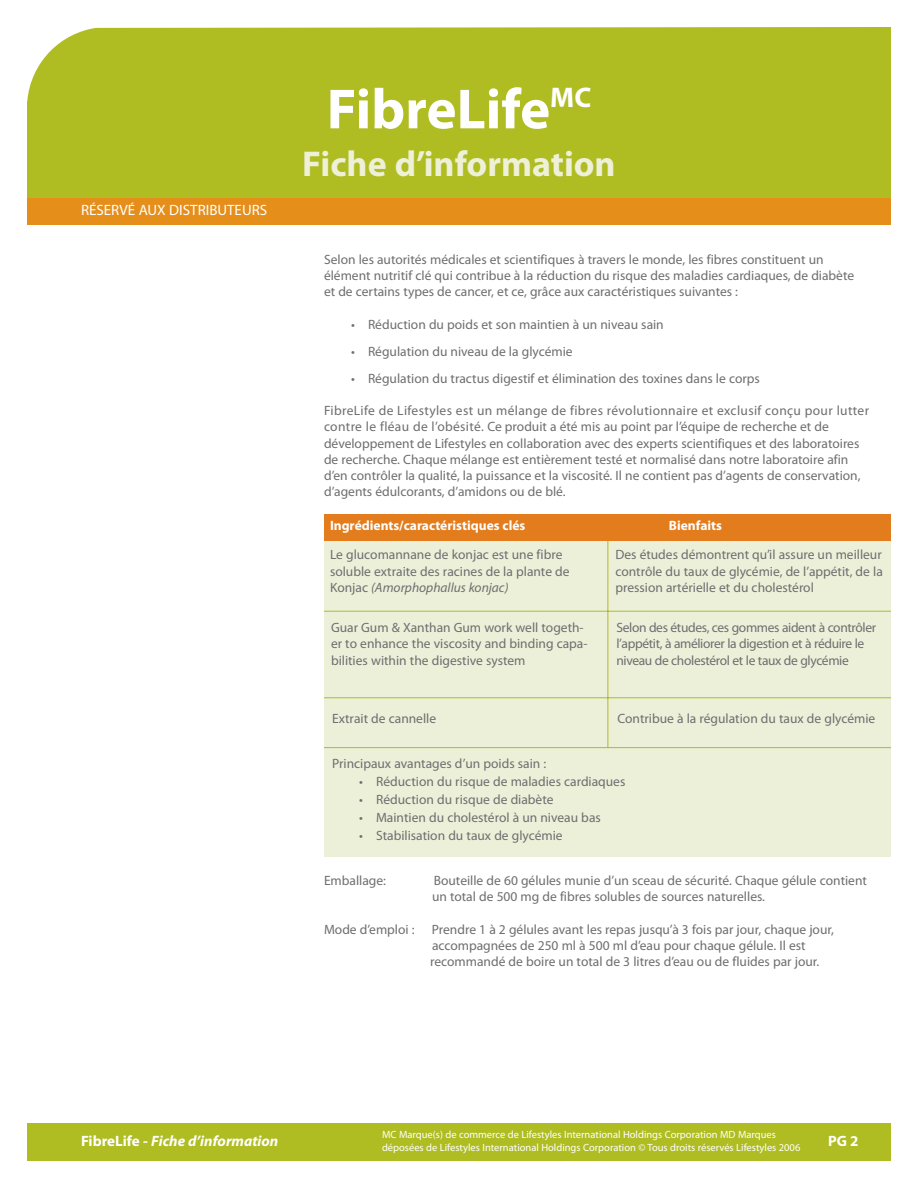
<style>
.page{position:relative;width:918px;height:1188px;background:#fff}
.page>*{position:absolute;margin:0;border:0;box-sizing:border-box;transform-origin:0 0}
.t1{font:700 57px "Myriad Pro";color:#fff}
.t2{font:700 36px "Myriad Pro";color:#eef0d8}
.t3{font:italic 700 15px "Myriad Pro";color:#fff}
.t4{font:15px "Myriad Pro";color:#fff}
.t5{font:700 15px "Myriad Pro";color:#fff}
.t6{font:13.5px/16.2px "Myriad Pro";color:#6d6e70}
.t7{font:13.5px/16.2px "Myriad Pro";letter-spacing:-.025em;color:#6d6e70}
.t8{font:700 13.5px "Myriad Pro";color:#fff}
.t9{font:10.5px/12.6px "Myriad Pro";color:#fff}
.s1{font-style:italic}
.s2{font-style:normal}
</style>
<div class="page">
<div style="left:27px;top:1123px;width:864px;height:38px;background:#afbd22"></div>
<div style="left:27px;top:27px;width:864px;height:171px;background:#afbd22"></div>
<div style="left:27px;top:198px;width:864px;height:27px;background:#e58e1a"></div>
<div style="left:324px;top:541px;width:567px;height:315px;background:#edf0d8"></div>
<hr style="left:324px;top:747px;width:567px;height:1px;background:#b0ba25">
<hr style="left:324px;top:697px;width:567px;height:1px;background:#b0ba25">
<hr style="left:324px;top:611px;width:567px;height:1px;background:#b0ba25">
<hr style="left:608px;top:528px;width:1px;height:220px;background:#b0ba25">
<div style="left:324px;top:514px;width:567px;height:27px;background:#e37c1c"></div>
<p class="t4" style="left:81px;top:205px;width:188px">RÉSERVÉ AUX DISTRIBUTEURS</p>
<h1 class="t1" style="left:327px;top:88px;width:266px">FibreLife<sup>MC</sup></h1>
<h2 class="t2" style="left:302px;top:151px;width:315px">Fiche d’information</h2>
<p class="t6" style="left:324px;top:252px;width:532px">Selon les autorités médicales et scientifiques à travers le monde, les fibres constituent un élément nutritif clé qui contribue à la réduction du risque des maladies cardiaques, de diabète et de certains types de cancer, et ce, grâce aux caractéristiques suivantes :</p>
<p class="t6" style="left:351px;top:317px;width:314px">• Réduction du poids et son maintien à un niveau sain</p>
<p class="t6" style="left:351px;top:344px;width:223px">• Régulation du niveau de la glycémie</p>
<p class="t6" style="left:351px;top:371px;width:410px">• Régulation du tractus digestif et élimination des toxines dans le corps</p>
<p class="t6" style="left:324px;top:403px;width:547px">FibreLife de Lifestyles est un mélange de fibres révolutionnaire et exclusif conçu pour lutter contre le fléau de l’obésité. Ce produit a été mis au point par l’équipe de recherche et de développement de Lifestyles en collaboration avec des experts scientifiques et des laboratoires de recherche. Chaque mélange est entièrement testé et normalisé dans notre laboratoire afin d’en contrôler la qualité, la puissance et la viscosité. Il ne contient pas d’agents de conservation, d’agents édulcorants, d’amidons ou de blé.</p>
<p class="t8" style="left:330px;top:520px;width:197px">Ingrédients/caractéristiques clés</p>
<p class="t8" style="left:669px;top:520px;width:55px">Bienfaits</p>
<p class="t6" style="left:330px;top:548px;width:241px">Le glucomannane de konjac est une fibre soluble extraite des racines de la plante de<br>Konjac <span class="s1">(Amorphophallus konjac)</span></p>
<p class="t6" style="left:615px;top:548px;width:269px;text-align:justify">Des études démontrent qu’il assure un meilleur contrôle du taux de glycémie, de l’appétit, de la pression artérielle et du cholestérol</p>
<p class="t6" style="left:331px;top:620px;width:258px">Guar Gum &amp; Xanthan Gum work well togeth&shy;er to enhance the viscosity and binding capa&shy;bilities within the digestive system</p>
<p class="t7" style="left:616px;top:620px;width:261px">Selon des études, ces gommes aident à contrôler l’appétit, à améliorer la digestion et à réduire le niveau de cholestérol et le taux de glycémie</p>
<p class="t6" style="left:332px;top:711px;width:106px">Extrait de cannelle</p>
<p class="t6" style="left:618px;top:711px;width:259px">Contribue à la régulation du taux de glycémie</p>
<p class="t6" style="left:332px;top:757px;width:216px">Principaux avantages d’un poids sain :</p>
<p class="t6" style="left:359px;top:775px;width:268px">• Réduction du risque de maladies cardiaques</p>
<p class="t6" style="left:359px;top:793px;width:196px">• Réduction du risque de diabète</p>
<p class="t6" style="left:359px;top:811px;width:243px">• Maintien du cholestérol à un niveau bas</p>
<p class="t6" style="left:359px;top:829px;width:205px">• Stabilisation du taux de glycémie</p>
<p class="t6" style="left:324px;top:873px;width:64px">Emballage:</p>
<p class="t6" style="left:432px;top:873px;width:437px">Bouteille de 60 gélules munie d’un sceau de sécurité. Chaque gélule contient un total de 500 mg de fibres solubles de sources naturelles.</p>
<p class="t6" style="left:324px;top:922px;width:92px">Mode d’emploi :</p>
<p class="t6" style="left:430px;top:922px;width:405px">Prendre 1 à 2 gélules avant les repas jusqu’à 3 fois par jour, chaque jour, accompagnées de 250 ml à 500 ml d’eau pour chaque gélule. Il est recommandé de boire un total de 3 litres d’eau ou de fluides par jour.</p>
<p class="t9" style="left:382px;top:1129px;width:420px">MC Marque(s) de commerce de Lifestyles International Holdings Corporation MD Marques déposées de Lifestyles International Holdings Corporation © Tous droits réservés Lifestyles 2006</p>
<p class="t3" style="left:81px;top:1135px;width:199px"><span class="s2">FibreLife -</span> Fiche d’information</p>
<p class="t5" style="left:828px;top:1135px;width:32px">PG 2</p>
</div>
